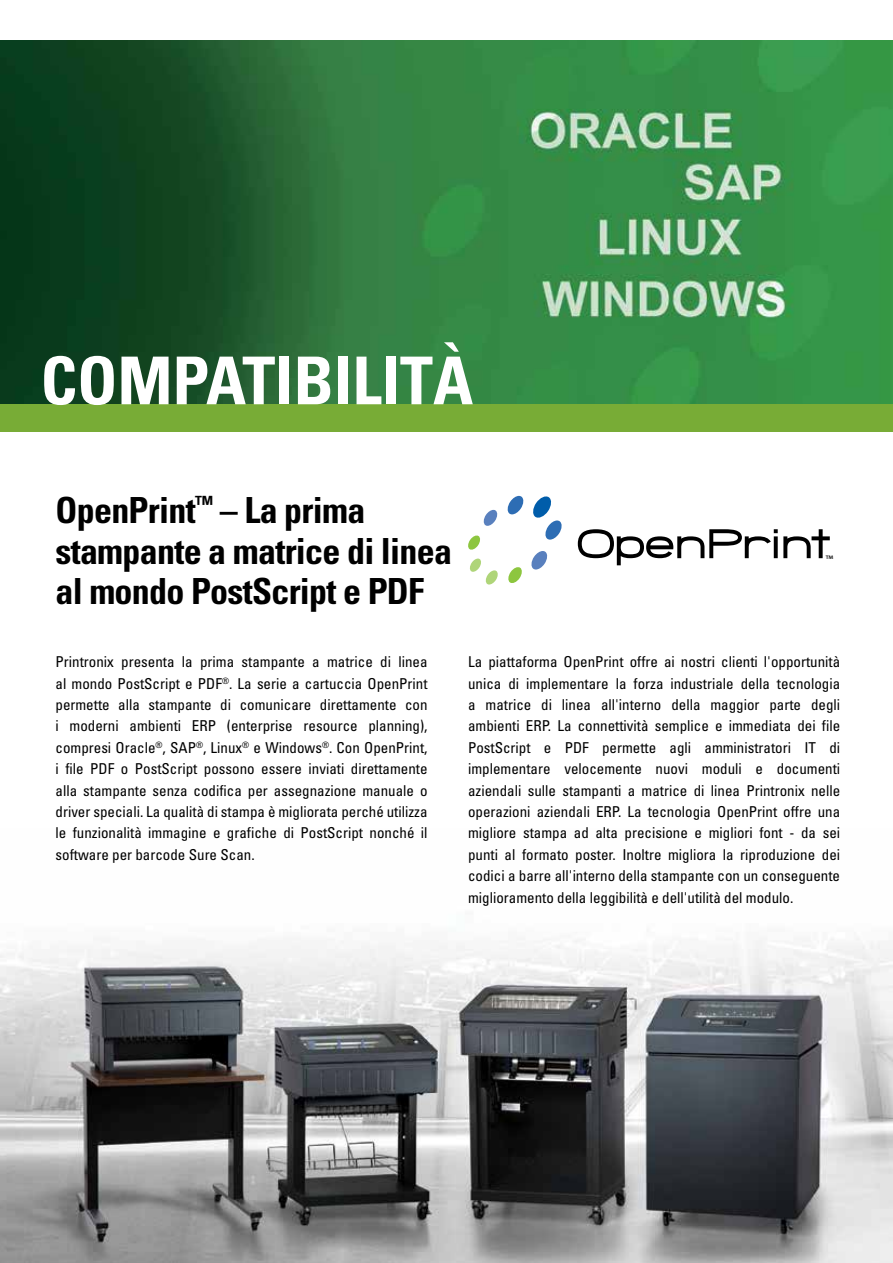
<style>
.page{position:relative;width:893px;height:1263px;background:#fff}
.page>*{position:absolute;margin:0;border:0;box-sizing:border-box;transform-origin:0 0}
.t1{font:700 condensed 66px "Univers LT";color:#fff}
.t2{font:700 condensed 36px/40.5px "Univers LT";letter-spacing:-.02em;color:#000}
.t3{font:condensed 15px/21.3px "Univers LT";color:#000;text-align:justify}
.t4{font:12.45px "Myriad Pro";color:#000}
</style>
<div class="page">
<img style="left:0;top:938px;width:893px;height:325px">
<svg style="left:507px;top:496px;width:17px;height:18px"></svg>
<svg style="left:483px;top:510px;width:15px;height:16px"></svg>
<svg style="left:533px;top:496px;width:29px;height:44px"></svg>
<svg style="left:468px;top:535px;width:12px;height:15px"></svg>
<svg style="left:531px;top:551px;width:17px;height:18px"></svg>
<svg style="left:508px;top:567px;width:14px;height:16px"></svg>
<svg style="left:469px;top:559px;width:29px;height:25px"></svg>
<svg style="left:578px;top:529px;width:252px;height:36px"></svg>
<img style="left:0;top:41px;width:893px;height:363px">
<div style="left:0;top:404px;width:893px;height:27px;background:#78ac36"></div>
<h1 class="t1" style="left:275px;top:340px;width:199px">IBILITÀ</h1>
<h1 class="t1" style="left:40px;top:340px;width:117px">COMPAT</h1>
<h2 class="t2" style="left:55px;top:490px;width:398px">OpenPrint<sup>™</sup> – La prima stampante a matrice di linea al mondo PostScript e PDF</h2>
<p class="t4" style="left:826px;top:552px;width:9px">™</p>
<p class="t3" style="left:56px;top:651px;width:374px">Printronix presenta la prima stampante a matrice di linea al mondo PostScript e PDF<sup>®</sup>. La serie a cartuccia OpenPrint permette alla stampante di comunicare direttamente con i moderni ambienti ERP (enterprise resource planning), compresi Oracle<sup>®</sup>, SAP<sup>®</sup>, Linux<sup>®</sup> e Windows<sup>®</sup>. Con OpenPrint, i file PDF o PostScript possono essere inviati direttamente alla stampante senza codifica per assegnazione manuale o driver speciali. La qualità di stampa è migliorata perché utilizza le funzionalità immagine e grafiche di PostScript nonché il software per barcode Sure Scan.</p>
<p class="t3" style="left:468px;top:651px;width:374px">La piattaforma OpenPrint offre ai nostri clienti l'opportunità unica di implementare la forza industriale della tecnologia a matrice di linea all'interno della maggior parte degli ambienti ERP. La connettività semplice e immediata dei file PostScript e PDF permette agli amministratori IT di implementare velocemente nuovi moduli e documenti aziendali sulle stampanti a matrice di linea Printronix nelle operazioni aziendali ERP. La tecnologia OpenPrint offre una migliore stampa ad alta precisione e migliori font - da sei punti al formato poster. Inoltre migliora la riproduzione dei codici a barre all'interno della stampante con un conseguente miglioramento della leggibilità e dell'utilità del modulo.</p>
</div>
